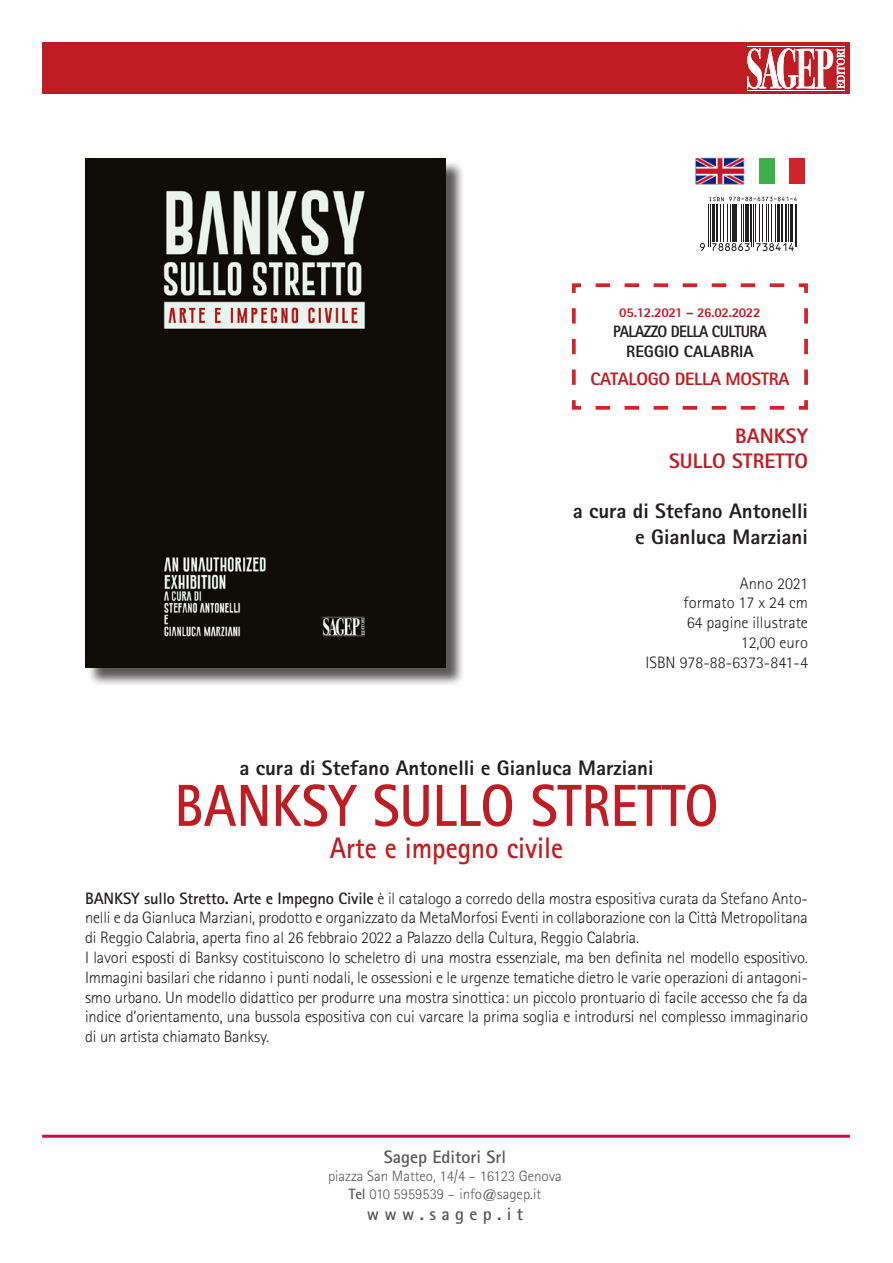
<style>
.page{position:relative;width:893px;height:1263px;background:#fff}
.page>*{position:absolute;margin:0;border:0;box-sizing:border-box;transform-origin:0 0}
.t1{font:700 59.4px "Rotis Sans Serif Std";color:#be1e23;scale:.91 1}
.t2{font:700 29.7px "Rotis Sans Serif Std";color:#be1e23;scale:.91 1}
.t3{font:800 21px "Rotis Sans Serif Std";color:#231f20}
.t4{font:800 21px "Rotis Sans Serif Std";color:#be1e23}
.t5{font:700 18px "Rotis Sans Serif Std";color:#57585a}
.t6{font:800 18px "Rotis Sans Serif Std";letter-spacing:-.02em;color:#be1e23}
.t7{font:300 16.5px/19.8px "Rotis Sans Serif Std";letter-spacing:-.01em;color:#231f20;text-align:justify}
.t8{font:800 16.5px "Rotis Sans Serif Std";letter-spacing:-.04em;color:#231f20;scale:.92 1}
.t9{font:800 16.5px "Rotis Sans Serif Std";color:#231f20}
.t10{font:300 15px/18px "Rotis Sans Serif Std";color:#57585a;text-align:center}
.t11{font:800 13.5px "Rotis Sans Serif Std";letter-spacing:-.02em;color:#be1e23}
.s1{font-weight:700}
</style>
<div class="page">
<hr style="left:42px;top:1135px;width:808px;height:3px;background:#d50a49">
<div style="left:43px;top:43px;width:807px;height:51px;background:#be1e23"></div>
<svg style="left:747px;top:48px;width:98px;height:41px"></svg>
<hr style="left:747px;top:46px;width:98px;height:1px;background:#fff">
<hr style="left:748px;top:91px;width:97px;height:1px;background:#fff">
<hr style="left:748px;top:90px;width:97px;height:1px;background:#fff">
<div style="left:87px;top:161px;width:378px;height:525px;background:#231f20;opacity:.75"></div>
<img style="left:85px;top:158px;width:360px;height:509px">
<svg style="left:571px;top:283px;width:237px;height:127px"></svg>
<div style="left:790px;top:158px;width:15px;height:26px;background:#d1232a"></div>
<div style="left:759px;top:158px;width:15px;height:26px;background:#40ae49"></div>
<svg style="left:695px;top:158px;width:1px;height:27px"></svg>
<img style="left:696px;top:157px;width:49px;height:28px">
<svg style="left:709px;top:197px;width:88px;height:4px"></svg>
<svg style="left:700px;top:243px;width:5px;height:8px"></svg>
<hr style="left:708px;top:204px;width:1px;height:43px;background:#231f20">
<hr style="left:710px;top:204px;width:1px;height:43px;background:#231f20">
<hr style="left:712px;top:204px;width:3px;height:38px;background:#231f20">
<hr style="left:716px;top:204px;width:2px;height:38px;background:#231f20">
<hr style="left:720px;top:204px;width:1px;height:38px;background:#231f20">
<hr style="left:723px;top:204px;width:1px;height:38px;background:#231f20">
<hr style="left:727px;top:204px;width:1px;height:38px;background:#231f20">
<hr style="left:730px;top:204px;width:1px;height:38px;background:#231f20">
<hr style="left:732px;top:204px;width:2px;height:38px;background:#231f20">
<hr style="left:734px;top:204px;width:3px;height:38px;background:#231f20">
<hr style="left:741px;top:204px;width:1px;height:38px;background:#231f20">
<hr style="left:743px;top:204px;width:1px;height:38px;background:#231f20">
<svg style="left:712px;top:243px;width:38px;height:8px"></svg>
<hr style="left:745px;top:204px;width:4px;height:38px;background:#231f20">
<hr style="left:749px;top:204px;width:1px;height:38px;background:#231f20">
<hr style="left:751px;top:204px;width:1px;height:43px;background:#231f20">
<hr style="left:753px;top:204px;width:1px;height:43px;background:#231f20">
<hr style="left:755px;top:204px;width:1px;height:38px;background:#231f20">
<hr style="left:759px;top:204px;width:1px;height:38px;background:#231f20">
<hr style="left:762px;top:204px;width:1px;height:38px;background:#231f20">
<hr style="left:766px;top:204px;width:1px;height:38px;background:#231f20">
<hr style="left:768px;top:204px;width:1px;height:38px;background:#231f20">
<hr style="left:771px;top:204px;width:1px;height:38px;background:#231f20">
<hr style="left:775px;top:204px;width:1px;height:38px;background:#231f20">
<hr style="left:777px;top:204px;width:3px;height:38px;background:#231f20">
<hr style="left:781px;top:204px;width:2px;height:38px;background:#231f20">
<hr style="left:785px;top:204px;width:2px;height:38px;background:#231f20">
<svg style="left:756px;top:243px;width:38px;height:8px"></svg>
<hr style="left:788px;top:204px;width:1px;height:38px;background:#231f20">
<hr style="left:790px;top:204px;width:3px;height:38px;background:#231f20">
<hr style="left:795px;top:204px;width:1px;height:43px;background:#231f20">
<hr style="left:796px;top:204px;width:1px;height:43px;background:#231f20">
<p class="t11" style="left:619px;top:304px;width:143px">05.12.2021 – 26.02.2022</p>
<p class="t8" style="left:613px;top:321px;width:168px">PALAZZO DELLA CULTURA</p>
<p class="t9" style="left:626px;top:341px;width:129px">REGGIO CALABRIA</p>
<p class="t6" style="left:590px;top:368px;width:201px">CATALOGO DELLA MOSTRA</p>
<p class="t4" style="left:735px;top:422px;width:74px">BANKSY</p>
<p class="t4" style="left:669px;top:447px;width:140px">SULLO STRETTO</p>
<p class="t3" style="left:573px;top:498px;width:237px">a cura di Stefano Antonelli</p>
<p class="t3" style="left:635px;top:523px;width:174px">e Gianluca Marziani</p>
<p class="t7" style="left:740px;top:573px;width:70px">Anno 2021</p>
<p class="t7" style="left:684px;top:593px;width:126px">formato 17 x 24 cm</p>
<p class="t7" style="left:687px;top:613px;width:123px">64 pagine illustrate</p>
<p class="t7" style="left:741px;top:632px;width:69px">12,00 euro</p>
<p class="t7" style="left:645px;top:652px;width:164px">ISBN 978-88-6373-841-4</p>
<p class="t3" style="left:239px;top:754px;width:416px">a cura di Stefano Antonelli e Gianluca Marziani</p>
<p class="t1" style="left:175px;top:768px;width:599px">BANKSY SULLO STRETTO</p>
<p class="t2" style="left:330px;top:829px;width:258px">Arte e impegno civile</p>
<p class="t7" style="left:85px;top:888px;width:724px"><span class="s1">BANKSY sullo Stretto. Arte e Impegno Civile</span> è il catalogo a corredo della mostra espositiva curata da Stefano Anto&shy;nelli e da Gianluca Marziani, prodotto e organizzato da MetaMorfosi Eventi in collaborazione con la Città Metropolitana di Reggio Calabria, aperta fino al 26 febbraio 2022 a Palazzo della Cultura, Reggio Calabria.</p>
<p class="t7" style="left:85px;top:947px;width:724px">I lavori esposti di Banksy costituiscono lo scheletro di una mostra essenziale, ma ben definita nel modello espositivo.<br>Immagini basilari che ridanno i punti nodali, le ossessioni e le urgenze tematiche dietro le varie operazioni di antagoni&shy;smo urbano. Un modello didattico per produrre una mostra sinottica: un piccolo prontuario di facile accesso che fa da indice d’orientamento, una bussola espositiva con cui varcare la prima soglia e introdursi nel complesso immaginario di un artista chiamato Banksy.</p>
<p class="t5" style="left:384px;top:1145px;width:124px">Sagep Editori Srl</p>
<p class="t10" style="left:328px;top:1167px;width:235px">piazza San Matteo, 14/4 – 16123 Genova<br><span class="s1">Tel</span> 010 5959539 – info@sagep.it</p>
<p class="t5" style="left:367px;top:1203px;width:158px">w w w . s a g e p . i t</p>
</div>
